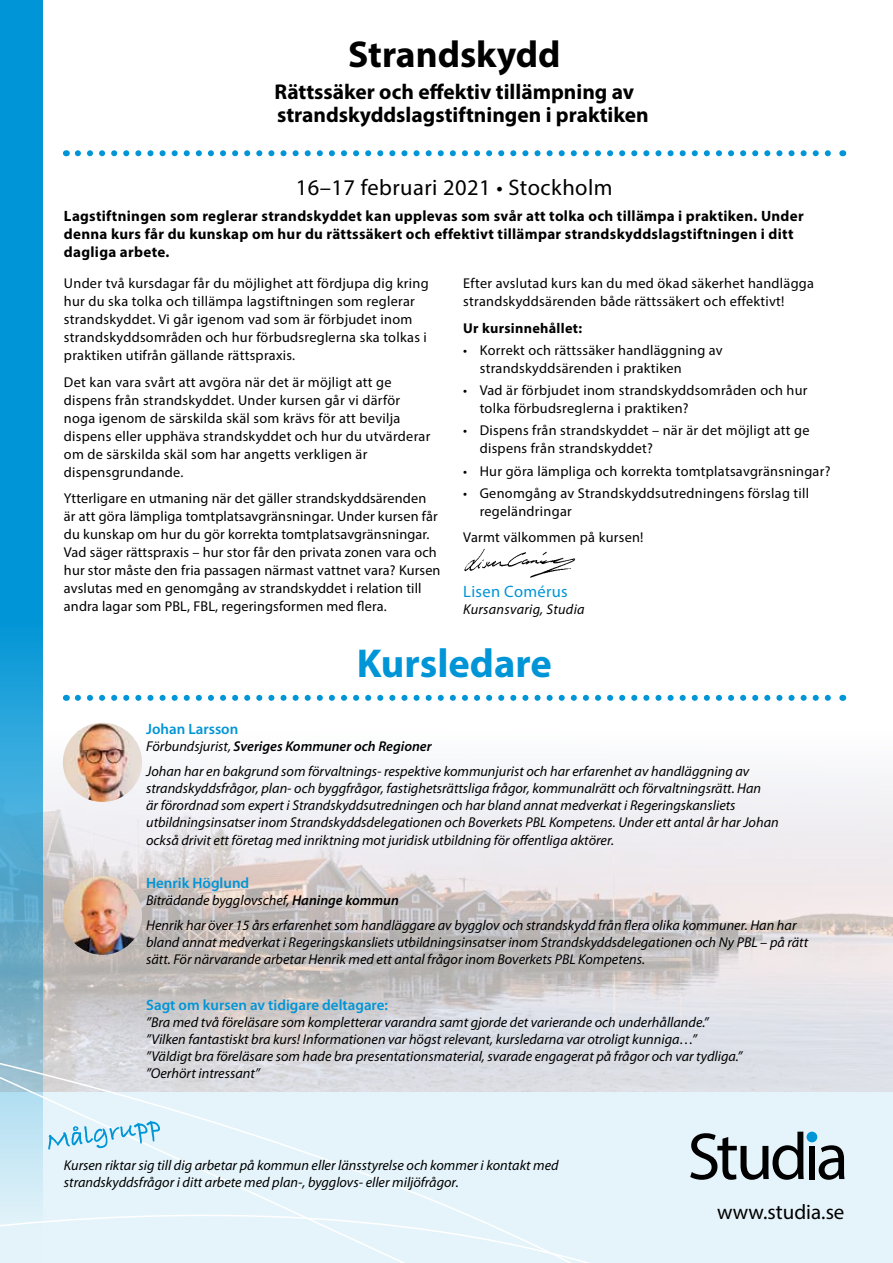
<style>
.page{position:relative;width:893px;height:1263px;background:#fff}
.page>*{position:absolute;margin:0;border:0;box-sizing:border-box;transform-origin:0 0}
.t1{font:700 40.5px "Myriad Pro";color:#0095d6}
.t2{font:700 37.5px "Myriad Pro";color:#000}
.t3{font:22.5px "Myriad Pro";letter-spacing:.02em;color:#000}
.t4{font:700 21.45px/23.4px "Myriad Pro";color:#000}
.t5{font:21px "Myriad Pro";color:#000}
.t6{font:16.5px "Myriad Pro";letter-spacing:.02em;color:#0095d6}
.t7{font:700 15px/18px "Myriad Pro";letter-spacing:.02em;color:#000}
.t8{font:600 15px "Myriad Pro";color:#0095d6}
.t9{font:14.25px/18px "Myriad Pro";letter-spacing:.02em;color:#000}
.t10{font:italic 14.25px/17.1px "Myriad Pro";color:#000}
.t11{font:italic 14.25px "Myriad Pro";letter-spacing:.02em;color:#000}
.t12{font:700 14.25px "Myriad Pro";letter-spacing:.02em;color:#000}
.s1{font-weight:600}
</style>
<div class="page">
<img style="left:43px;top:896px;width:850px;height:197px">
<svg style="left:43px;top:694px;width:850px;height:202px;fill:#f1f1f6"></svg>
<div style="left:0;top:1093px;width:893px;height:170px;background:#e5f4fa"></div>
<svg style="left:0;top:0;width:43px;height:1055px;background:#1e9dd4"></svg>
<svg style="left:761px;top:1132px;width:43px;height:48px"></svg>
<div style="left:809px;top:1146px;width:6px;height:33px;background:#000"></div>
<svg style="left:819px;top:1145px;width:25px;height:35px"></svg>
<div style="left:807px;top:1132px;width:10px;height:10px;background:#0095d6;border-radius:50%"></div>
<svg style="left:78px;top:150px;width:753px;height:6px"></svg>
<svg style="left:78px;top:695px;width:758px;height:6px"></svg>
<svg style="left:0;top:1055px;width:761px;height:208px"></svg>
<svg style="left:48px;top:1121px;width:112px;height:28px"></svg>
<img style="left:464px;top:548px;width:112px;height:30px">
<img style="left:63px;top:723px;width:79px;height:79px;border-radius:40px">
<img style="left:63px;top:876px;width:79px;height:79px;border-radius:40px">
<h2 class="t2" style="left:348px;top:30px;width:214px">Strandskydd</h2>
<h3 class="t4" style="left:274px;top:79px;width:376px">Rättssäker och effektiv tillämpning av strandskyddslagstiftningen i praktiken</h3>
<h3 class="t3" style="left:296px;top:173px;width:318px">16–17 februari 2021 • Stockholm</h3>
<p class="t7" style="left:64px;top:207px;width:741px">Lagstiftningen som reglerar strandskyddet kan upplevas som svår att tolka och tillämpa i praktiken. Under denna kurs får du kunskap om hur du rättssäkert och effektivt tillämpar strandskyddslagstiftningen i ditt dagliga arbete.</p>
<p class="t9" style="left:64px;top:274px;width:366px">Under två kursdagar får du möjlighet att fördjupa dig kring hur du ska tolka och tillämpa lagstiftningen som reglerar strandskyddet. Vi går igenom vad som är förbjudet inom strandskyddsområden och hur förbudsreglerna ska tolkas i praktiken utifrån gällande rättspraxis.</p>
<p class="t9" style="left:64px;top:373px;width:368px">Det kan vara svårt att avgöra när det är möjligt att ge dispens från strandskyddet. Under kursen går vi därför noga igenom de särskilda skäl som krävs för att bevilja dispens eller upphäva strandskyddet och hur du utvärderar om de särskilda skäl som har angetts verkligen är dispensgrundande.</p>
<p class="t9" style="left:64px;top:489px;width:378px">Ytterligare en utmaning när det gäller strandskyddsärenden är att göra lämpliga tomtplatsavgränsningar. Under kursen får du kunskap om hur du gör korrekta tomtplatsavgränsningar.<br>Vad säger rättspraxis – hur stor får den privata zonen vara och hur stor måste den fria passagen närmast vattnet vara? Kursen avslutas med en genomgång av strandskyddet i relation till andra lagar som PBL, FBL, regeringsformen med flera.</p>
<p class="t9" style="left:463px;top:274px;width:352px">Efter avslutad kurs kan du med ökad säkerhet handlägga strandskyddsärenden både rättssäkert och effektivt!</p>
<p class="t12" style="left:463px;top:318px;width:120px">Ur kursinnehållet:</p>
<p class="t9" style="left:480px;top:341px;width:245px;text-indent:-17px">• Korrekt och rättssäker handläggning av strandskyddsärenden i praktiken</p>
<p class="t9" style="left:480px;top:381px;width:329px;text-indent:-17px">• Vad är förbjudet inom strandskyddsområden och hur tolka förbudsreglerna i praktiken?</p>
<p class="t9" style="left:480px;top:421px;width:331px;text-indent:-17px">• Dispens från strandskyddet – när är det möjligt att ge dispens från strandskyddet?</p>
<p class="t9" style="left:463px;top:462px;width:369px">• Hur göra lämpliga och korrekta tomtplatsavgränsningar?</p>
<p class="t9" style="left:480px;top:484px;width:331px;text-indent:-17px">• Genomgång av Strandskyddsutredningens förslag till regeländringar</p>
<p class="t9" style="left:463px;top:528px;width:182px">Varmt välkommen på kursen!</p>
<p class="t6" style="left:463px;top:581px;width:106px">Lisen Comérus</p>
<p class="t11" style="left:463px;top:602px;width:123px">Kursansvarig, Studia</p>
<h1 class="t1" style="left:357px;top:637px;width:197px">Kursledare</h1>
<p class="t8" style="left:146px;top:721px;width:94px">Johan Larsson</p>
<p class="t10" style="left:146px;top:734px;width:605px;line-height:25px">Förbundsjurist, <span class="s1">Sveriges Kommuner och Regioner<br></span>Johan har en bakgrund som förvaltnings- respektive kommunjurist och har erfarenhet av handläggning av</p>
<p class="t10" style="left:146px;top:780px;width:634px">strandskyddsfrågor, plan- och byggfrågor, fastighetsrättsliga frågor, kommunalrätt och förvaltningsrätt. Han<br>är förordnad som expert i Strandskyddsutredningen och har bland annat medverkat i Regeringskansliets utbildningsinsatser inom Strandskyddsdelegationen och Boverkets PBL Kompetens. Under ett antal år har Johan också drivit ett företag med inriktning mot juridisk utbildning för offentliga aktörer.</p>
<p class="t8" style="left:146px;top:874px;width:105px">Henrik Höglund</p>
<p class="t10" style="left:146px;top:888px;width:652px;line-height:25px">Biträdande bygglovschef, <span class="s1">Haninge kommun<br></span>Henrik har över 15 års erfarenhet som handläggare av bygglov och strandskydd från flera olika kommuner. Han har</p>
<p class="t10" style="left:146px;top:934px;width:663px">bland annat medverkat i Regeringskansliets utbildningsinsatser inom Strandskyddsdelegationen och Ny PBL – på rätt sätt. För närvarande arbetar Henrik med ett antal frågor inom Boverkets PBL Kompetens.</p>
<p class="t8" style="left:146px;top:996px;width:243px">Sagt om kursen av tidigare deltagare:</p>
<p class="t10" style="left:146px;top:1013px;width:598px">”Bra med två föreläsare som kompletterar varandra samt gjorde det varierande och underhållande.” ”Vilken fantastiskt bra kurs! Informationen var högst relevant, kursledarna var otroligt kunniga…” ”Väldigt bra föreläsare som hade bra presentationsmaterial, svarade engagerat på frågor och var tydliga.” ”Oerhört intressant”</p>
<p class="t10" style="left:64px;top:1157px;width:496px">Kursen riktar sig till dig arbetar på kommun eller länsstyrelse och kommer i kontakt med strandskyddsfrågor i ditt arbete med plan-, bygglovs- eller miljöfrågor.</p>
<h3 class="t5" style="left:717px;top:1199px;width:129px">www.studia.se</h3>
</div>
